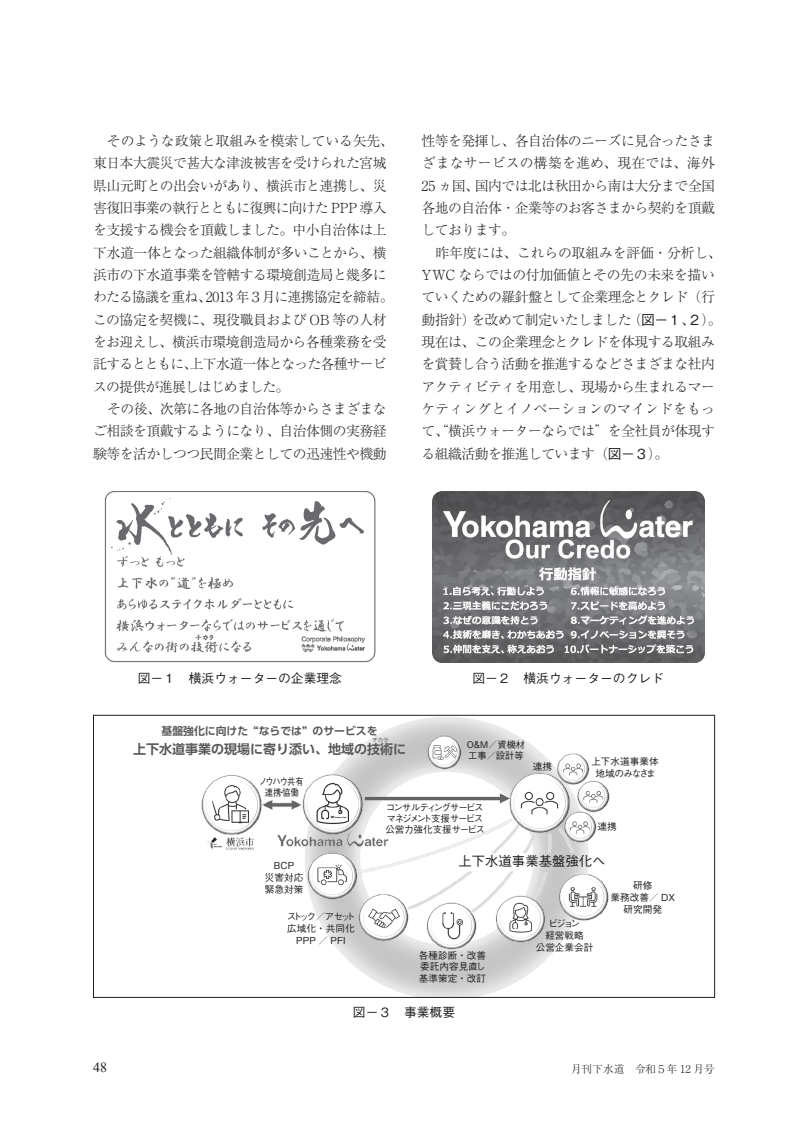
<style>
.page{position:relative;width:810px;height:1126px;background:#fff}
.page>*{position:absolute;margin:0;border:0;box-sizing:border-box;transform-origin:0 0}
.t1{font:300 13.8px/22.4px "Ryumin Pr 6 N";letter-spacing:-.04em;color:#231f20}
.t2{font:13.8px "Times New Roman";color:#231f20}
.t3{font:500 13.35px "Gothic BBB Pr 6 N";color:#231f20}
.t4{font:700 13.05px "UD Shin Go Pr 6 N De";color:#57585a}
.t5{font:500 12.75px "Gothic BBB Pro";color:#231f20}
.t6{font:700 10.8px "UD Shin Go Pr 6 N De";color:#57585a}
.t7{font:300 10.65px "Ryumin Pro";color:#231f20}
.t8{font:500 9.6px/11.9px "Gothic BBB Pr 6 N";color:#231f20;text-align:center}
.t9{font:500 9.6px/10.6px "Gothic BBB Pr 6 N";letter-spacing:-.115em;color:#231f20}
.t10{font:500 9.6px/11.9px "Gothic BBB Pr 6 N";letter-spacing:-.085em;color:#231f20;text-align:center;scale:.84 1}
.t11{font:500 9.3px/11.2px "Gothic BBB Pr 6 N";color:#231f20}
.t12{font:5.4px "UD Shin Go Pr 6 N";color:#57585a}
.s1{font-family:"Gothic BBB Pro";font-weight:500}
</style>
<div class="page">
<img style="left:432px;top:491px;width:271px;height:171px">
<img style="left:104px;top:491px;width:271px;height:171px">
<svg style="left:380px;top:717px;width:134px;height:278px"></svg>
<img style="left:201px;top:734px;width:409px;height:253px">
<div style="left:93px;top:715px;width:621px;height:282px;border:1px solid #231f20"></div>
<p class="t1" style="left:93px;top:129px;width:302px;text-indent:14px">そのような政策と取組みを模索している矢先、東日本大震災で甚大な津波被害を受けられた宮城県山元町との出会いがあり、横浜市と連携し、災害復旧事業の執行とともに復興に向けた PPP 導入を支援する機会を頂戴しました。中小自治体は上下水道一体となった組織体制が多いことから、横浜市の下水道事業を管轄する環境創造局と幾多にわたる協議を重ね、2013 年３月に連携協定を締結。この協定を契機に、現役職員および OB 等の人材をお迎えし、横浜市環境創造局から各種業務を受託するとともに、上下水道一体となった各種サービスの提供が進展しはじめました。</p>
<p class="t1" style="left:93px;top:397px;width:294px;text-align:justify;text-indent:14px">その後、次第に各地の自治体等からさまざまなご相談を頂戴するようになり、自治体側の実務経験等を活かしつつ民間企業としての迅速性や機動</p>
<p class="t1" style="left:421px;top:129px;width:294px;text-align:justify">性等を発揮し、各自治体のニーズに見合ったさまざまなサービスの構築を進め、現在では、海外25 ヵ国、国内では北は秋田から南は大分まで全国各地の自治体・企業等のお客さまから契約を頂戴しております。</p>
<p class="t1" style="left:421px;top:240px;width:301px;text-indent:14px">昨年度には、これらの取組みを評価・分析し、<br>YWC ならではの付加価値とその先の未来を描いていくための羅針盤として企業理念とクレド（行動指針）を改めて制定いたしました（<span class="s1">図－１</span>、<span class="s1">２</span>）。現在は、この企業理念とクレドを体現する取組みを賞賛し合う活動を推進するなどさまざまな社内アクティビティを用意し、現場から生まれるマーケティングとイノベーションのマインドをもって、“横浜ウォーターならでは”を全社員が体現する組織活動を推進しています（<span class="s1">図－３</span>）。</p>
<p class="t5" style="left:138px;top:667px;width:206px">図− １　横浜ウォーターの企業理念</p>
<p class="t5" style="left:472px;top:667px;width:193px">図− ２　横浜ウォーターのクレド</p>
<p class="t6" style="left:161px;top:721px;width:217px">基盤強化に向けた “ならでは” のサービスを</p>
<p class="t12" style="left:372px;top:735px;width:18px">チカラ</p>
<p class="t4" style="left:133px;top:738px;width:274px">上下水道事業の現場に寄り添い、地域の技術に</p>
<p class="t10" style="left:259px;top:774px;width:54px">ノウハウ共有連携・協働</p>
<p class="t11" style="left:466px;top:738px;width:60px">O&amp;M／資機材工事／設計等</p>
<p class="t9" style="left:385px;top:801px;width:101px">コンサルティングサービスマネジメント支援サービス公営力強化支援サービス</p>
<p class="t8" style="left:532px;top:759px;width:21px">連携</p>
<p class="t8" style="left:591px;top:754px;width:69px">上下水道事業体地域のみなさま</p>
<p class="t8" style="left:597px;top:819px;width:21px">連携</p>
<p class="t8" style="left:265px;top:858px;width:40px">BCP<br>災害対応緊急対策</p>
<p class="t8" style="left:286px;top:910px;width:70px">ストック／アセット広域化・共同化<br>PPP ／ PFI</p>
<p class="t3" style="left:458px;top:850px;width:149px">上下水道事業基盤強化へ</p>
<p class="t8" style="left:418px;top:948px;width:69px;text-align:justify">各種診断・改善委託内容見直し基準策定・改訂</p>
<p class="t8" style="left:535px;top:916px;width:59px">ビジョン<br>経営戦略<br>公営企業会計</p>
<p class="t8" style="left:610px;top:878px;width:66px">研修<br>業務改善／ DX研究開発</p>
<p class="t5" style="left:353px;top:1002px;width:104px">図− ３　事業概要</p>
<p class="t2" style="left:93px;top:1057px;width:15px">48</p>
<p class="t7" style="left:570px;top:1060px;width:145px">月刊下水道　令和５年 12 月号</p>
</div>
